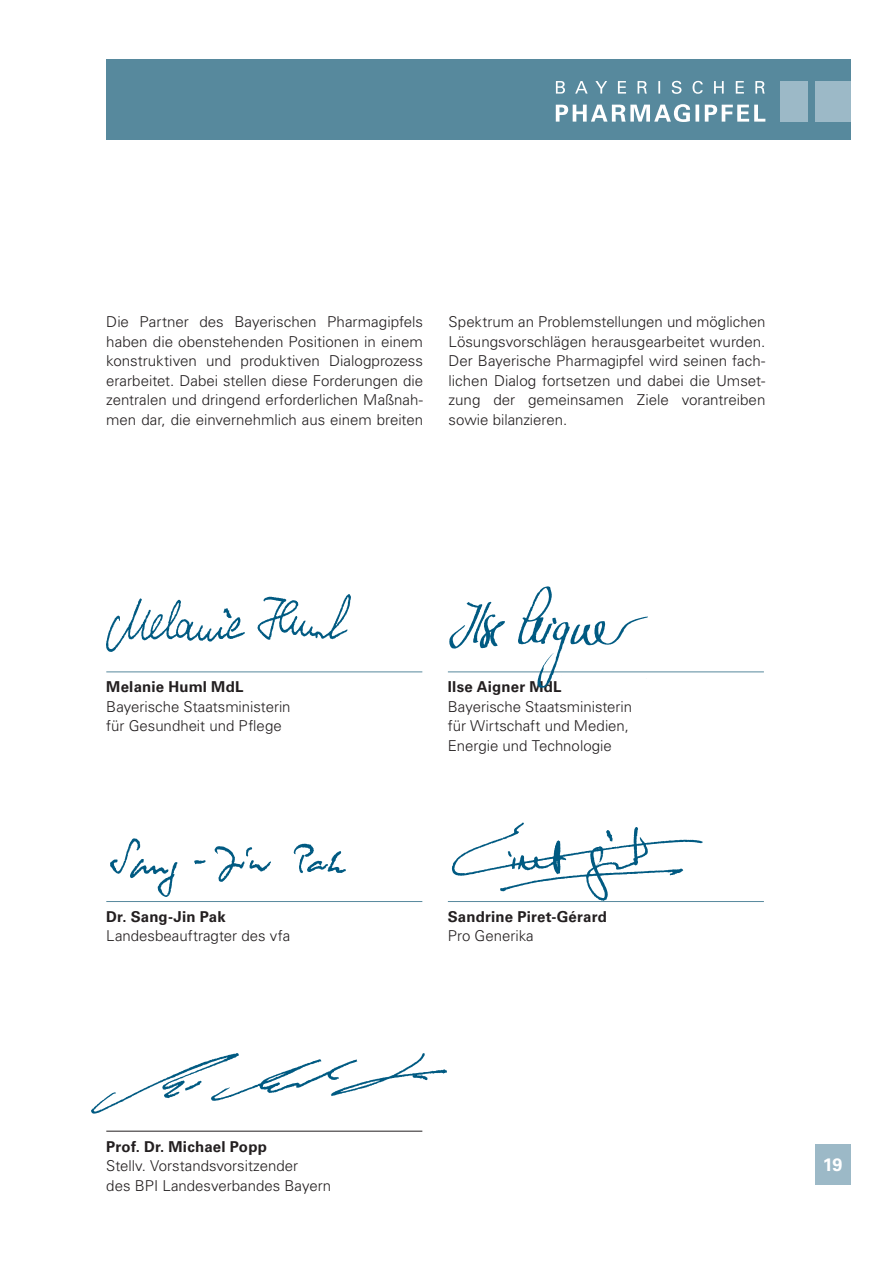
<style>
.page{position:relative;width:893px;height:1263px;background:#fff}
.page>*{position:absolute;margin:0;border:0;box-sizing:border-box;transform-origin:0 0}
.t1{font:700 18px "Univers LT";color:#fff}
.t2{font:300 15px/19.5px "Univers LT";color:#231f20}
.t3{font:700 15px "Univers LT";letter-spacing:.01em;color:#231f20}
</style>
<div class="page">
<div style="left:106px;top:60px;width:744px;height:80px;background:#57899d"></div>
<div style="left:815px;top:1144px;width:35px;height:41px;background:#9cb9c7"></div>
<div style="left:780px;top:81px;width:28px;height:41px;background:#9cb9c7"></div>
<div style="left:815px;top:81px;width:35px;height:41px;background:#9cb9c7"></div>
<hr style="left:106px;top:672px;width:316px;height:1px;background:#57899d">
<hr style="left:106px;top:1131px;width:316px;height:1px;background:#231f20">
<svg style="left:556px;top:104px;width:209px;height:18px"></svg>
<svg style="left:556px;top:81px;width:209px;height:13px"></svg>
<img style="left:106px;top:594px;width:245px;height:58px">
<hr style="left:106px;top:901px;width:316px;height:1px;background:#57899d">
<img style="left:106px;top:838px;width:240px;height:64px">
<hr style="left:448px;top:672px;width:316px;height:1px;background:#57899d">
<img style="left:447px;top:586px;width:205px;height:102px">
<hr style="left:448px;top:901px;width:316px;height:1px;background:#57899d">
<img style="left:447px;top:822px;width:256px;height:80px">
<img style="left:91px;top:1053px;width:356px;height:61px">
<p class="t2" style="left:106px;top:312px;width:318px;text-align:justify">Die Partner des Bayerischen Pharmagipfels haben die obenstehenden Positionen in einem konstruktiven und produktiven Dialogprozess erarbeitet. Dabei stellen diese Forderungen die zentralen und dringend erforderlichen Maßnah&shy;men dar, die einvernehmlich aus einem breiten</p>
<p class="t2" style="left:449px;top:312px;width:318px;text-align:justify">Spektrum an Problemstellungen und möglichen Lösungsvorschlägen herausgearbeitet wurden.<br>Der Bayerische Pharmagipfel wird seinen fach&shy;lichen Dialog fortsetzen und dabei die Umset&shy;zung der gemeinsamen Ziele vorantreiben sowie bilanzieren.</p>
<h5 class="t3" style="left:106px;top:678px;width:139px">Melanie Huml MdL</h5>
<p class="t2" style="left:106px;top:697px;width:186px">Bayerische Staatsministerin für Gesundheit und Pflege</p>
<h5 class="t3" style="left:106px;top:908px;width:121px">Dr. Sang-Jin Pak</h5>
<p class="t2" style="left:106px;top:926px;width:185px">Landesbeauftragter des vfa</p>
<p class="t3" style="left:448px;top:678px;width:115px">Ilse Aigner MdL</p>
<p class="t2" style="left:448px;top:697px;width:186px">Bayerische Staatsministerin für Wirtschaft und Medien,<br>Energie und Technologie</p>
<p class="t3" style="left:448px;top:908px;width:161px">Sandrine Piret-Gérard</p>
<p class="t2" style="left:448px;top:926px;width:87px">Pro Generika</p>
<h5 class="t3" style="left:106px;top:1137px;width:162px">Prof. Dr. Michael Popp</h5>
<p class="t2" style="left:106px;top:1156px;width:226px">Stellv. Vorstandsvorsitzender<br>des BPI Landesverbandes Bayern</p>
<p class="t1" style="left:823px;top:1154px;width:21px">19</p>
</div>
